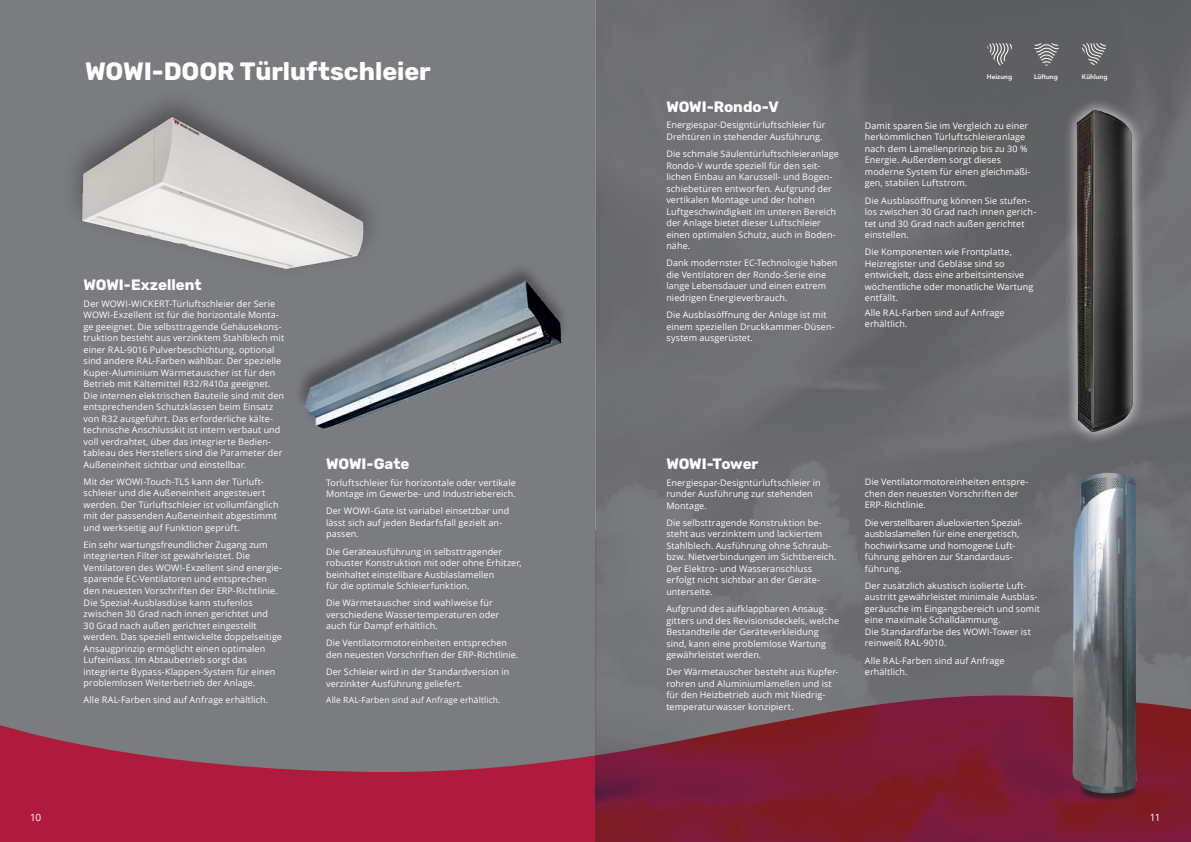
<style>
.page{position:relative;width:1191px;height:842px;background:#fff}
.page>*{position:absolute;margin:0;border:0;box-sizing:border-box;transform-origin:0 0}
.t1{font:700 25px "Rubik";color:#fff}
.t2{font:700 15px "Rubik";letter-spacing:-.005em;color:#fff}
.t3{font:10px "Open Sans";color:#fff}
.t4{font:9px/11.5px "Open Sans";letter-spacing:.01em;color:#fff}
.t5{font:8.5px "Open Sans";letter-spacing:.015em;color:#fff}
.t6{font:600 6.6px "Avenir Next";color:#fff}
.t7{font:700 4.6px "Rubik";color:#fff}
</style>
<div class="page">
<div style="left:0;top:531px;width:595px;height:311px;background:#ae1b3d"></div>
<img style="left:595px;top:755px;width:596px;height:87px">
<div style="left:0;top:0;width:595px;height:772px;background:#7a7c7f"></div>
<img style="left:595px;top:0;width:596px;height:755px">
<svg style="left:987px;top:43px;width:24px;height:22px"></svg>
<svg style="left:1034px;top:43px;width:24px;height:23px"></svg>
<svg style="left:1081px;top:43px;width:25px;height:22px"></svg>
<div style="left:1078px;top:778px;width:60px;height:23px;background:#231f20;opacity:.75"></div>
<img style="left:1071px;top:473px;width:66px;height:322px">
<div style="left:61px;top:85px;width:324px;height:193px;background:#7a7c7f"></div>
<img style="left:82px;top:102px;width:283px;height:185px">
<div style="left:1063px;top:97px;width:83px;height:348px;background:#fff;opacity:.85"></div>
<img style="left:1076px;top:110px;width:57px;height:322px">
<div style="left:293px;top:260px;width:276px;height:167px;background:#231f20;opacity:.5"></div>
<img style="left:301px;top:263px;width:268px;height:175px">
<h1 class="t1" style="left:85px;top:57px;width:347px">WOWI-DOOR Türluftschleier</h1>
<h2 class="t2" style="left:84px;top:276px;width:120px">WOWI-Exzellent</h2>
<p class="t4" style="left:84px;top:297px;width:202px">Der WOWI-WICKERT-Türluftschleier der Serie WOWI-Exzellent ist für die horizontale Monta&shy;ge geeignet. Die selbsttragende Gehäusekons&shy;truktion besteht aus verzinktem Stahlblech mit einer RAL-9016 Pulverbeschichtung, optional sind andere RAL-Farben wählbar. Der spezielle Kuper-Aluminium Wärmetauscher ist für den Betrieb mit Kältemittel R32/R410a geeignet.<br>Die internen elektrischen Bauteile sind mit den entsprechenden Schutzklassen beim Einsatz von R32 ausgeführt. Das erforderliche kälte&shy;technische Anschlusskit ist intern verbaut und voll verdrahtet, über das integrierte Bedien&shy;tableau des Herstellers sind die Parameter der Außeneinheit sichtbar und einstellbar.</p>
<p class="t4" style="left:84px;top:475px;width:196px">Mit der WOWI-Touch-TLS kann der Türluft&shy;schleier und die Außeneinheit angesteuert werden. Der Türluftschleier ist vollumfänglich mit der passenden Außeneinheit abgestimmt und werkseitig auf Funktion geprüft.</p>
<p class="t4" style="left:84px;top:539px;width:200px">Ein sehr wartungsfreundlicher Zugang zum integrierten Filter ist gewährleistet. Die Ventilatoren des WOWI-Exzellent sind energie&shy;sparende EC-Ventilatoren und entsprechen den neuesten Vorschriften der ERP-Richtlinie.<br>Die Spezial-Ausblasdüse kann stufenlos zwischen 30 Grad nach innen gerichtet und<br>30 Grad nach außen gerichtet eingestellt werden. Das speziell entwickelte doppelseitige Ansaugprinzip ermöglicht einen optimalen Lufteinlass. Im Abtaubetrieb sorgt das integrierte Bypass-Klappen-System für einen problemlosen Weiterbetrieb der Anlage.</p>
<p class="t4" style="left:84px;top:694px;width:186px">Alle RAL-Farben sind auf Anfrage erhältlich.</p>
<h2 class="t2" style="left:326px;top:455px;width:85px">WOWI-Gate</h2>
<p class="t4" style="left:326px;top:476px;width:191px">Torluftschleier für horizontale oder vertikale<br>Montage im Gewerbe- und Industriebereich.</p>
<p class="t4" style="left:326px;top:505px;width:185px">Der WOWI-Gate ist variabel einsetzbar und lässt sich auf jeden Bedarfsfall gezielt an&shy;passen.</p>
<p class="t4" style="left:326px;top:545px;width:197px">Die Geräteausführung in selbsttragender robuster Konstruktion mit oder ohne Erhitzer, beinhaltet einstellbare Ausblaslamellen<br>für die optimale Schleierfunktion.</p>
<p class="t4" style="left:326px;top:597px;width:175px">Die Wärmetauscher sind wahlweise für verschiedene Wassertemperaturen oder auch für Dampf erhältlich.</p>
<p class="t4" style="left:326px;top:637px;width:194px">Die Ventilatormotoreinheiten entsprechen den neuesten Vorschriften der ERP-Richtlinie.</p>
<p class="t4" style="left:326px;top:666px;width:185px">Der Schleier wird in der Standardversion in verzinkter Ausführung geliefert.</p>
<p class="t5" style="left:326px;top:694px;width:176px">Alle RAL-Farben sind auf Anfrage erhältlich.</p>
<h2 class="t2" style="left:666px;top:98px;width:114px">WOWI-Rondo-V</h2>
<p class="t4" style="left:666px;top:119px;width:161px">Energiespar-Designtürluftschleier für<br>Drehtüren in stehender Ausführung.</p>
<p class="t4" style="left:666px;top:148px;width:174px">Die schmale Säulentürluftschleieranlage Rondo-V wurde speziell für den seit&shy;lichen Einbau an Karussell- und Bogen&shy;schiebetüren entworfen. Aufgrund der vertikalen Montage und der hohen Luftgeschwindigkeit im unteren Bereich der Anlage bietet dieser Luftschleier einen optimalen Schutz, auch in Boden&shy;nähe.</p>
<p class="t4" style="left:666px;top:257px;width:173px">Dank modernster EC-Technologie haben die Ventilatoren der Rondo-Serie eine lange Lebensdauer und einen extrem niedrigen Energieverbrauch.</p>
<p class="t4" style="left:666px;top:309px;width:170px">Die Ausblasöffnung der Anlage ist mit einem speziellen Druckkammer-Düsen&shy;system ausgerüstet.</p>
<p class="t7" style="left:998px;top:72px;width:20px">Lüftung</p>
<p class="t7" style="left:1044px;top:72px;width:14px">Klima</p>
<p class="t6" style="left:1082px;top:71px;width:27px">Kühlung</p>
<p class="t7" style="left:1084px;top:72px;width:21px">Kühlung</p>
<p class="t7" style="left:994px;top:73px;width:20px">Heizung</p>
<p class="t7" style="left:1033px;top:73px;width:20px">Lüftung</p>
<p class="t7" style="left:990px;top:73px;width:20px">Heizung</p>
<p class="t7" style="left:1037px;top:73px;width:20px">Lüftung</p>
<p class="t7" style="left:1079px;top:73px;width:14px">Klima</p>
<p class="t7" style="left:1083px;top:73px;width:14px">Klima</p>
<p class="t6" style="left:1034px;top:71px;width:25px">Lüftung</p>
<p class="t6" style="left:987px;top:71px;width:27px">Heizung</p>
<p class="t4" style="left:865px;top:120px;width:167px">Damit sparen Sie im Vergleich zu einer herkömmlichen Türluftschleieranlage nach dem Lamellenprinzip bis zu 30 % Energie. Außerdem sorgt dieses moderne System für einen gleichmäßi&shy;gen, stabilen Luftstrom.</p>
<p class="t4" style="left:865px;top:194px;width:173px">Die Ausblasöffnung können Sie stufen&shy;los zwischen 30 Grad nach innen gerich&shy;tet und 30 Grad nach außen gerichtet einstellen.</p>
<p class="t4" style="left:865px;top:246px;width:170px">Die Komponenten wie Frontplatte,<br>Heizregister und Gebläse sind so entwickelt, dass eine arbeitsintensive wöchentliche oder monatliche Wartung entfällt.</p>
<p class="t4" style="left:865px;top:306px;width:141px">Alle RAL-Farben sind auf Anfrage erhältlich.</p>
<h2 class="t2" style="left:666px;top:455px;width:94px">WOWI-Tower</h2>
<p class="t4" style="left:666px;top:476px;width:156px">Energiespar-Designtürluftschleier in runder Ausführung zur stehenden<br>Montage.</p>
<p class="t4" style="left:666px;top:517px;width:171px">Die selbsttragende Konstruktion be&shy;steht aus verzinktem und lackiertem Stahlblech. Ausführung ohne Schraub&shy;bzw. Nietverbindungen im Sichtbereich.<br>Der Elektro- und Wasseranschluss erfolgt nicht sichtbar an der Geräte&shy;unterseite.</p>
<p class="t4" style="left:666px;top:603px;width:174px">Aufgrund des aufklappbaren Ansaug&shy;gitters und des Revisionsdeckels, welche Bestandteile der Geräteverkleidung sind, kann eine problemlose Wartung gewährleistet werden.</p>
<p class="t4" style="left:666px;top:666px;width:174px">Der Wärmetauscher besteht aus Kupfer&shy;rohren und Aluminiumlamellen und ist für den Heizbetrieb auch mit Niedrig&shy;temperaturwasser konzipiert.</p>
<p class="t4" style="left:865px;top:476px;width:165px">Die Ventilatormotoreinheiten entspre&shy;chen den neuesten Vorschriften der<br>ERP-Richtlinie.</p>
<p class="t4" style="left:865px;top:516px;width:159px">Die verstellbaren alueloxierten Spezial&shy;ausblaslamellen für eine energetisch, hochwirksame und homogene Luft&shy;führung gehören zur Standardaus&shy;führung.</p>
<p class="t4" style="left:865px;top:580px;width:177px">Der zusätzlich akustisch isolierte Luft&shy;austritt gewährleistet minimale Ausblas&shy;geräusche im Eingangsbereich und somit eine maximale Schalldämmung.<br>Die Standardfarbe des WOWI-Tower ist reinweiß RAL-9010.</p>
<p class="t4" style="left:865px;top:654px;width:141px">Alle RAL-Farben sind auf Anfrage erhältlich.</p>
<p class="t3" style="left:30px;top:811px;width:13px">10</p>
<p class="t3" style="left:1149px;top:811px;width:12px">11</p>
</div>
